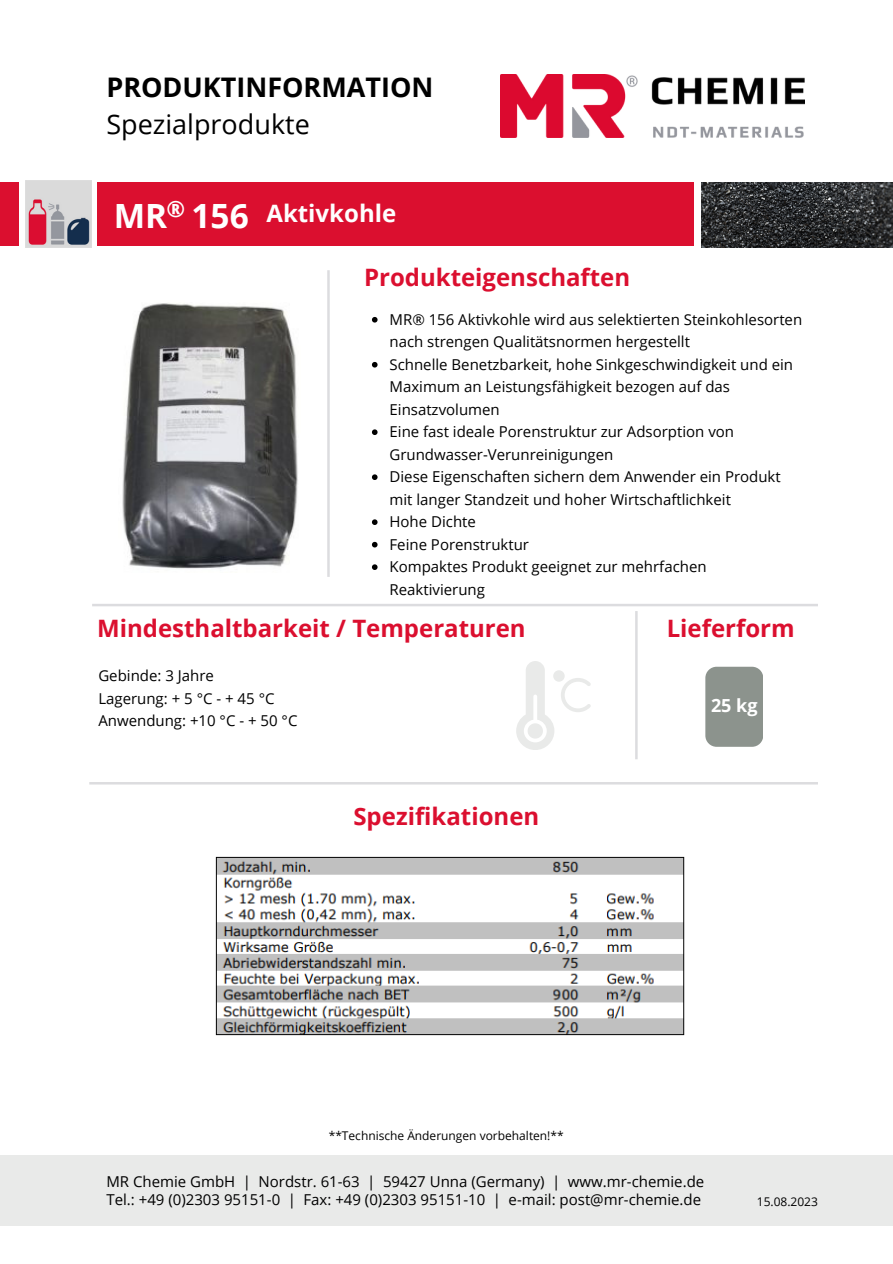
<style>
.page{position:relative;width:893px;height:1264px;background:#fff}
.page>*{position:absolute;margin:0;border:0;box-sizing:border-box;transform-origin:0 0}
.t1{font:700 33.45px "Open Sans";color:#fff}
.t2{font:700 33.45px "Open Sans";color:#fefefe}
.t3{font:700 27px "Open Sans";color:#000}
.t4{font:27px "Open Sans";color:#000}
.t5{font:700 24px "Open Sans";color:#db0f2f}
.t6{font:700 24px "Open Sans";color:#fefefe}
.t7{font:700 22.5px "Open Sans";color:#fff}
.t8{font:700 18px "Open Sans";color:#fff}
.t9{font:15px/22.5px "Open Sans";color:#000}
.t10{font:12px "Open Sans";color:#000}
</style>
<div class="page">
<svg style="left:327px;top:270px;width:3px;height:307px"></svg>
<img style="left:500px;top:74px;width:304px;height:63px">
<div style="left:97px;top:182px;width:597px;height:64px;background:#db0f2f"></div>
<img style="left:122px;top:303px;width:176px;height:266px">
<div style="left:0;top:1155px;width:892px;height:71px;background:#e9eae9"></div>
<img style="left:701px;top:182px;width:191px;height:65px">
<img style="left:25px;top:181px;width:67px;height:66px">
<div style="left:0;top:182px;width:19px;height:64px;background:#db0f2f"></div>
<svg style="left:89px;top:782px;width:729px;height:2px"></svg>
<svg style="left:92px;top:604px;width:726px;height:155px"></svg>
<img style="left:215px;top:856px;width:470px;height:180px">
<svg style="left:372px;top:317px;width:5px;height:5px"></svg>
<svg style="left:372px;top:362px;width:5px;height:5px"></svg>
<svg style="left:372px;top:429px;width:5px;height:6px"></svg>
<svg style="left:372px;top:474px;width:5px;height:6px"></svg>
<svg style="left:372px;top:519px;width:5px;height:6px"></svg>
<svg style="left:372px;top:542px;width:5px;height:5px"></svg>
<svg style="left:372px;top:564px;width:5px;height:6px"></svg>
<div style="left:705px;top:666px;width:58px;height:80px;background:#8c938d;border-radius:11px"></div>
<p class="t3" style="left:106px;top:68px;width:328px">PRODUKTINFORMATION</p>
<p class="t4" style="left:106px;top:105px;width:205px">Spezialprodukte</p>
<p class="t2" style="left:114px;top:192px;width:55px">MR</p>
<p class="t7" style="left:166px;top:193px;width:20px">®</p>
<p class="t6" style="left:266px;top:196px;width:131px">Aktivkohle</p>
<p class="t1" style="left:191px;top:192px;width:59px">156</p>
<p class="t5" style="left:364px;top:260px;width:268px">Produkteigenschaften</p>
<p class="t9" style="left:389px;top:308px;width:414px">MR® 156 Aktivkohle wird aus selektierten Steinkohlesorten nach strengen Qualitätsnormen hergestellt</p>
<p class="t9" style="left:389px;top:353px;width:405px">Schnelle Benetzbarkeit, hohe Sinkgeschwindigkeit und ein<br>Maximum an Leistungsfähigkeit bezogen auf das<br>Einsatzvolumen</p>
<p class="t9" style="left:389px;top:420px;width:346px">Eine fast ideale Porenstruktur zur Adsorption von<br>Grundwasser-Verunreinigungen</p>
<p class="t9" style="left:389px;top:465px;width:392px">Diese Eigenschaften sichern dem Anwender ein Produkt mit langer Standzeit und hoher Wirtschaftlichkeit</p>
<p class="t9" style="left:389px;top:510px;width:88px">Hohe Dichte</p>
<p class="t9" style="left:389px;top:532px;width:141px">Feine Porenstruktur</p>
<p class="t9" style="left:389px;top:555px;width:318px">Kompaktes Produkt geeignet zur mehrfachen<br>Reaktivierung</p>
<p class="t5" style="left:666px;top:611px;width:129px">Lieferform</p>
<p class="t5" style="left:97px;top:611px;width:430px">Mindesthaltbarkeit / Temperaturen</p>
<p class="t9" style="left:98px;top:664px;width:117px">Gebinde: 3 Jahre</p>
<p class="t9" style="left:98px;top:686px;width:178px">Lagerung: + 5 °C - + 45 °C</p>
<p class="t9" style="left:98px;top:709px;width:200px">Anwendung: +10 °C - + 50 °C</p>
<p class="t5" style="left:353px;top:799px;width:187px">Spezifikationen</p>
<p class="t8" style="left:711px;top:693px;width:48px">25 kg</p>
<p class="t10" style="left:329px;top:1127px;width:236px">**Technische Änderungen vorbehalten!**</p>
<p class="t9" style="left:106px;top:1170px;width:599px">MR Chemie GmbH | Nordstr. 61-63 | 59427 Unna (Germany) | www.mr-chemie.de</p>
<p class="t9" style="left:106px;top:1188px;width:596px">Tel.: +49 (0)2303 95151-0 | Fax: +49 (0)2303 95151-10 | e-mail: post@mr-chemie.de</p>
<p class="t10" style="left:756px;top:1192px;width:63px">15.08.2023</p>
</div>
